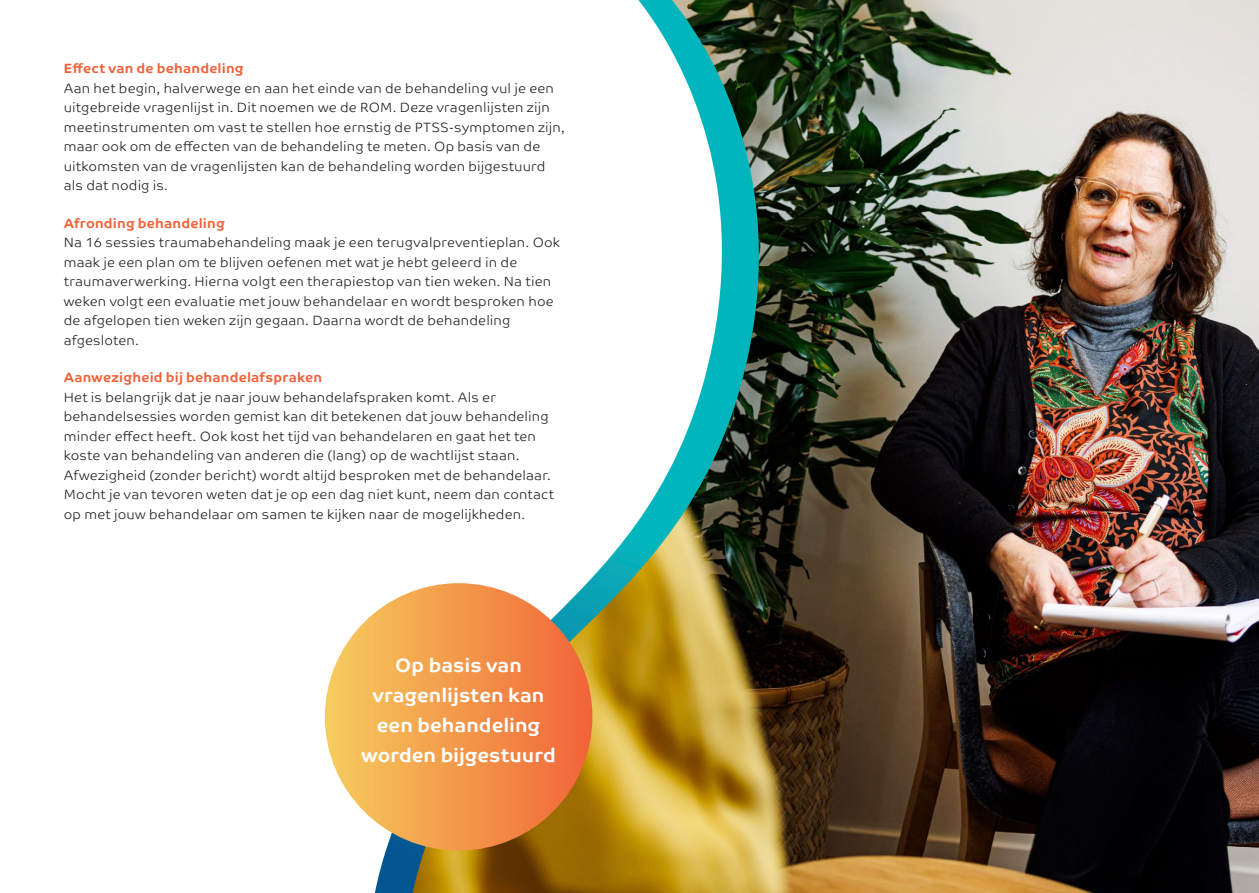
<style>
.page{position:relative;width:1259px;height:893px;background:#fff}
.page>*{position:absolute;margin:0;border:0;box-sizing:border-box;transform-origin:0 0}
.boltekst{font:700 19.5px/30px "Co Text";color:#fff;text-align:center}
.body{font:300 13.5px/19.5px "Co Text";letter-spacing:.015em;color:#231f20}
.t1{font:700 13.5px "Co Text";letter-spacing:.015em;color:#f16139}
</style>
<div class="page">
<img style="left:785px;top:0;width:474px;height:893px">
<svg style="left:375px;top:0;width:410px;height:893px"></svg>
<div style="left:325px;top:583px;width:267px;height:268px;background:linear-gradient(to right,#f5ce5f,#f16438);border-radius:134px"></div>
<p class="t1" style="left:64px;top:60px;width:181px">Effect van de behandeling</p>
<p class="body" style="left:64px;top:78px;width:503px">Aan het begin, halverwege en aan het einde van de behandeling vul je een uitgebreide vragenlijst in. Dit noemen we de ROM. Deze vragenlijsten zijn meetinstrumenten om vast te stellen hoe ernstig de PTSS-symptomen zijn, maar ook om de effecten van de behandeling te meten. Op basis van de uitkomsten van de vragenlijsten kan de behandeling worden bijgestuurd als dat nodig is.</p>
<p class="t1" style="left:64px;top:215px;width:162px">Afronding behandeling</p>
<p class="body" style="left:64px;top:233px;width:498px">Na 16 sessies traumabehandeling maak je een terugvalpreventieplan. Ook maak je een plan om te blijven oefenen met wat je hebt geleerd in de traumaverwerking. Hierna volgt een therapiestop van tien weken. Na tien weken volgt een evaluatie met jouw behandelaar en wordt besproken hoe de afgelopen tien weken zijn gegaan. Daarna wordt de behandeling afgesloten.</p>
<p class="t1" style="left:64px;top:369px;width:260px">Aanwezigheid bij behandelafspraken</p>
<p class="body" style="left:64px;top:387px;width:491px">Het is belangrijk dat je naar jouw behandelafspraken komt. Als er behandelsessies worden gemist kan dit betekenen dat jouw behandeling minder effect heeft. Ook kost het tijd van behandelaren en gaat het ten koste van behandeling van anderen die (lang) op de wachtlijst staan.<br>Afwezigheid (zonder bericht) wordt altijd besproken met de behandelaar.<br>Mocht je van tevoren weten dat je op een dag niet kunt, neem dan contact op met jouw behandelaar om samen te kijken naar de mogelijkheden.</p>
<p class="boltekst" style="left:361px;top:650px;width:196px">Op basis van vragenlijsten kan een behandeling worden bijgestuurd</p>
</div>
